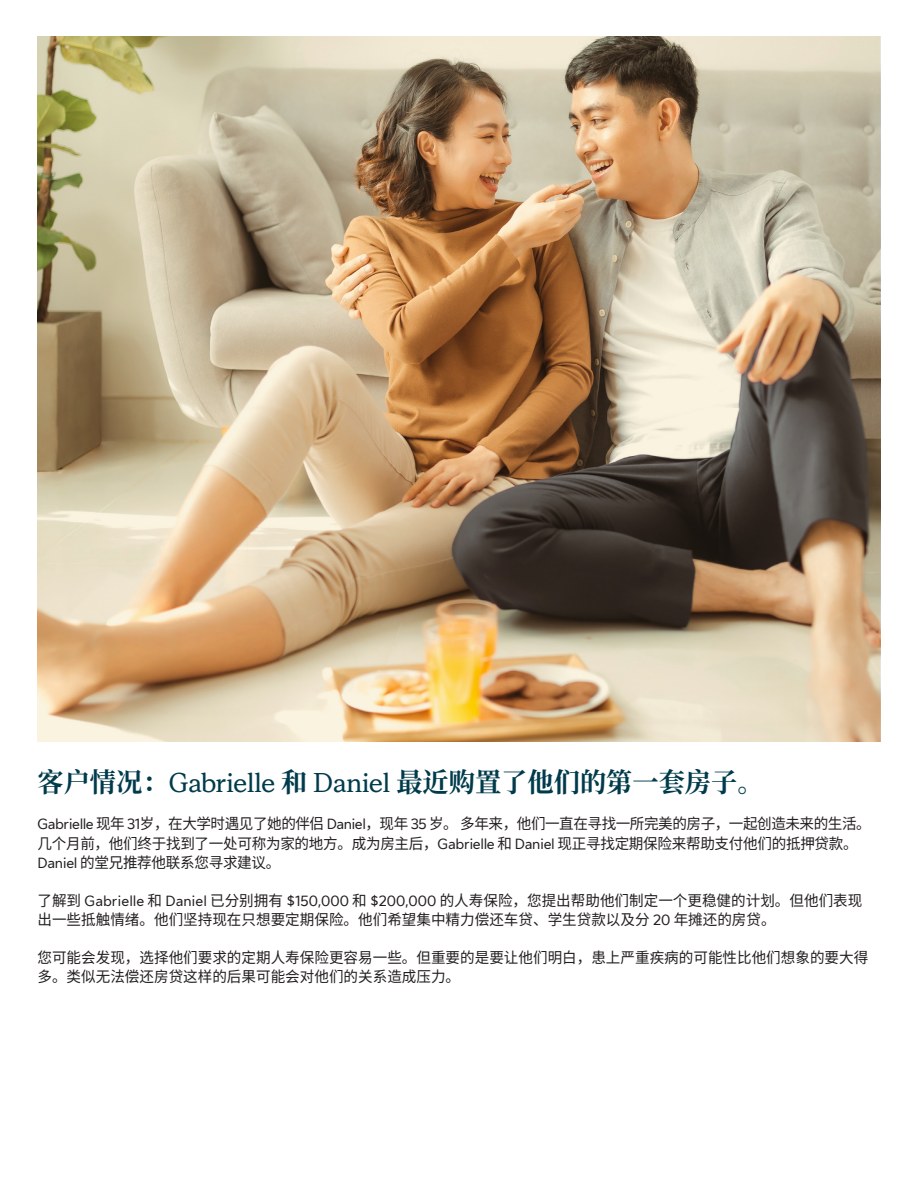
<style>
.page{position:relative;width:918px;height:1188px;background:#fff}
.page>*{position:absolute;margin:0;border:0;box-sizing:border-box;transform-origin:0 0}
.H3_-_Heading{font:700 27px "Noto Serif SC";color:#003b4b}
.P_-_Body_Copy{font:15px/19.5px "Noto Sans SC";color:#231f20}
.P_-_Body_Copy-2{font:15px/19.5px "Noto Sans SC";letter-spacing:-.02em;color:#231f20}
.s1{font-family:"Sun Life New Display"}
.s2{font-family:"Sun Life New Text"}
</style>
<div class="page">
<img style="left:38px;top:36px;width:842px;height:705px">
<h3 class="H3_-_Heading" style="left:38px;top:767px;width:728px">客户情况：<span class="s1">Gabrielle</span> 和 <span class="s1">Daniel</span> 最近购置了他们的第一套房子。</h3>
<p class="P_-_Body_Copy-2" style="left:38px;top:814px;width:835px"><span class="s2">Gabrielle</span> 现年 <span class="s2">31</span>岁，在大学时遇见了她的伴侣 <span class="s2">Daniel</span>，现年 <span class="s2">35</span> 岁。多年来，他们一直在寻找一所完美的房子，一起创造未来的生活。几个月前，他们终于找到了一处可称为家的地方。成为房主后，<span class="s2">Gabrielle</span> 和 <span class="s2">Daniel</span> 现正寻找定期保险来帮助支付他们的抵押贷款。<br><span class="s2">Daniel</span> 的堂兄推荐他联系您寻求建议。</p>
<p class="P_-_Body_Copy" style="left:38px;top:891px;width:826px">了解到 <span class="s2">Gabrielle</span> 和 <span class="s2">Daniel</span> 已分别拥有 <span class="s2">$150,000</span> 和 <span class="s2">$200,000</span> 的人寿保险，您提出帮助他们制定一个更稳健的计划。但他们表现出一些抵触情绪。他们坚持现在只想要定期保险。他们希望集中精力偿还车贷、学生贷款以及分 <span class="s2">20</span> 年摊还的房贷。</p>
<p class="P_-_Body_Copy" style="left:38px;top:948px;width:832px">您可能会发现，选择他们要求的定期人寿保险更容易一些。但重要的是要让他们明白，患上严重疾病的可能性比他们想象的要大得多。类似无法偿还房贷这样的后果可能会对他们的关系造成压力。</p>
</div>
